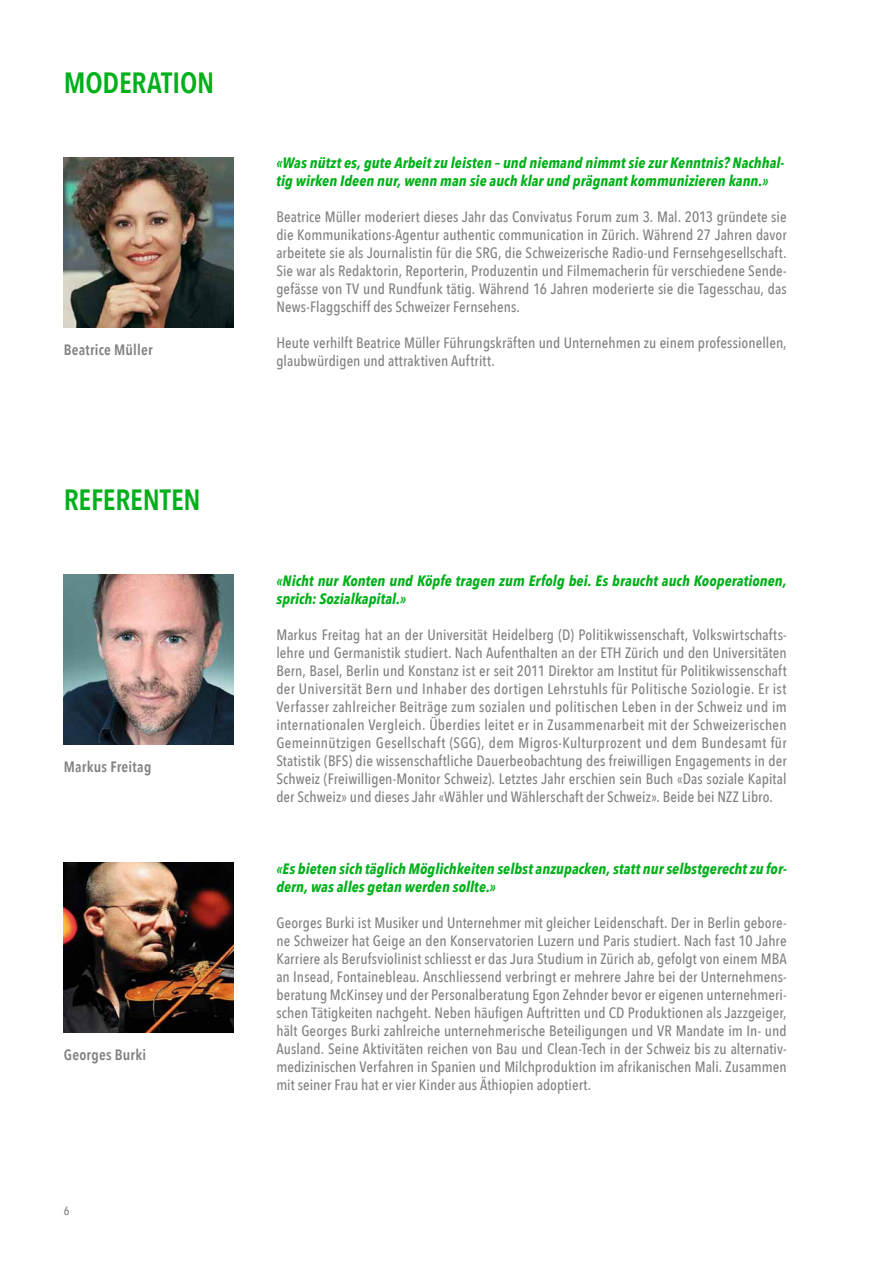
<style>
.page{position:relative;width:893px;height:1263px;background:#fff}
.page>*{position:absolute;margin:0;border:0;box-sizing:border-box;transform-origin:0 0}
.t1{font:600 29.25px "Avenir Next Condensed";letter-spacing:-.005em;color:#00b01a}
.t2{font:500 15px/18px "Avenir Next Condensed";letter-spacing:.005em;color:#818181;text-align:justify}
.t3{font:italic 700 15px/18px "Avenir Next Condensed";letter-spacing:.005em;color:#00b01a}
.t4{font:600 15px "Avenir Next Condensed";letter-spacing:.015em;color:#818181}
.t5{font:500 12px "Avenir Next Condensed";color:#818181}
</style>
<div class="page">
<img style="left:64px;top:157px;width:170px;height:170px">
<img style="left:64px;top:574px;width:170px;height:170px">
<img style="left:64px;top:863px;width:170px;height:170px">
<h1 class="t1" style="left:64px;top:58px;width:152px">MODERATION</h1>
<p class="t4" style="left:64px;top:337px;width:90px">Beatrice Müller</p>
<h1 class="t1" style="left:64px;top:474px;width:138px">REFERENTEN</h1>
<p class="t4" style="left:64px;top:753px;width:89px">Markus Freitag</p>
<p class="t4" style="left:64px;top:1042px;width:84px">Georges Burki</p>
<p class="t5" style="left:64px;top:1204px;width:7px">6</p>
<p class="t3" style="left:276px;top:154px;width:509px">«Was nützt es, gute Arbeit zu leisten – und niemand nimmt sie zur Kenntnis? Nachhal&shy;tig wirken Ideen nur, wenn man sie auch klar und prägnant kommunizieren kann.»</p>
<p class="t2" style="left:276px;top:208px;width:512px">Beatrice Müller moderiert dieses Jahr das Convivatus Forum zum 3. Mal. 2013 gründete sie die Kommunikations-Agentur authentic communication in Zürich. Während 27 Jahren davor arbeitete sie als Journalistin für die SRG, die Schweizerische Radio-und Fernsehgesellschaft.<br>Sie war als Redaktorin, Reporterin, Produzentin und Filmemacherin für verschiedene Sende&shy;gefässe von TV und Rundfunk tätig. Während 16 Jahren moderierte sie die Tagesschau, das News-Flaggschiff des Schweizer Fernsehens.</p>
<p class="t2" style="left:276px;top:334px;width:512px">Heute verhilft Beatrice Müller Führungskräften und Unternehmen zu einem professionellen, glaubwürdigen und attraktiven Auftritt.</p>
<p class="t3" style="left:276px;top:571px;width:512px">«Nicht nur Konten und Köpfe tragen zum Erfolg bei. Es braucht auch Kooperationen, sprich: Sozialkapital.»</p>
<p class="t2" style="left:276px;top:626px;width:512px">Markus Freitag hat an der Universität Heidelberg (D) Politikwissenschaft, Volkswirtschafts&shy;lehre und Germanistik studiert. Nach Aufenthalten an der ETH Zürich und den Universitäten Bern, Basel, Berlin und Konstanz ist er seit 2011 Direktor am Institut für Politikwissenschaft der Universität Bern und Inhaber des dortigen Lehrstuhls für Politische Soziologie. Er ist Verfasser zahlreicher Beiträge zum sozialen und politischen Leben in der Schweiz und im internationalen Vergleich. Überdies leitet er in Zusammenarbeit mit der Schweizerischen Gemeinnützigen Gesellschaft (SGG), dem Migros-Kulturprozent und dem Bundesamt für Statistik (BFS) die wissenschaftliche Dauerbeobachtung des freiwilligen Engagements in der Schweiz (Freiwilligen-Monitor Schweiz). Letztes Jahr erschien sein Buch «Das soziale Kapital der Schweiz» und dieses Jahr «Wähler und Wählerschaft der Schweiz». Beide bei NZZ Libro.</p>
<p class="t3" style="left:276px;top:859px;width:512px">«Es bieten sich täglich Möglichkeiten selbst anzupacken, statt nur selbstgerecht zu for&shy;dern, was alles getan werden sollte.»</p>
<p class="t2" style="left:276px;top:914px;width:512px">Georges Burki ist Musiker und Unternehmer mit gleicher Leidenschaft. Der in Berlin gebore&shy;ne Schweizer hat Geige an den Konservatorien Luzern und Paris studiert. Nach fast 10 Jahre Karriere als Berufsviolinist schliesst er das Jura Studium in Zürich ab, gefolgt von einem MBA an Insead, Fontainebleau. Anschliessend verbringt er mehrere Jahre bei der Unternehmens&shy;beratung McKinsey und der Personalberatung Egon Zehnder bevor er eigenen unternehmeri&shy;schen Tätigkeiten nachgeht. Neben häufigen Auftritten und CD Produktionen als Jazzgeiger, hält Georges Burki zahlreiche unternehmerische Beteiligungen und VR Mandate im In- und Ausland. Seine Aktivitäten reichen von Bau und Clean-Tech in der Schweiz bis zu alternativ&shy;medizinischen Verfahren in Spanien und Milchproduktion im afrikanischen Mali. Zusammen mit seiner Frau hat er vier Kinder aus Äthiopien adoptiert.</p>
</div>
